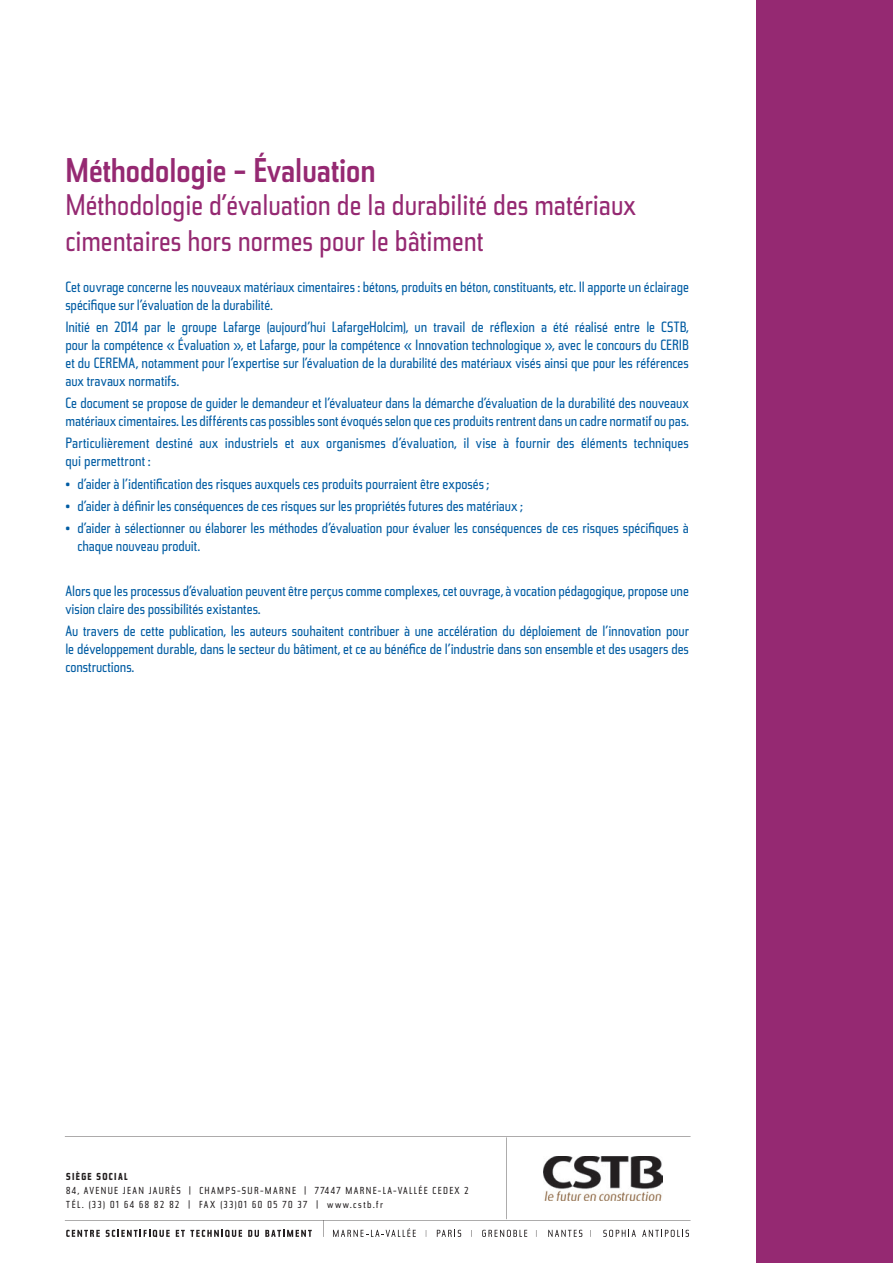
<style>
.page{position:relative;width:893px;height:1263px;background:#fff}
.page>*{position:absolute;margin:0;border:0;box-sizing:border-box;transform-origin:0 0}
.t1{font:500 expanded 34.5px "Tasse";color:#952972}
.t2{font:expanded 30px/36px "Tasse";color:#952972}
.t3{font:expanded 15px/18px "Tasse";color:#015ca3}
.t4{font:expanded 10.2px/14.1px "Tasse";letter-spacing:.13em;color:#231f20}
.t5{font:700 expanded 10.2px "Tasse";letter-spacing:.13em;color:#231f20}
</style>
<div class="page">
<svg style="left:66px;top:1230px;width:34px;height:7px"></svg>
<svg style="left:106px;top:1230px;width:64px;height:7px"></svg>
<svg style="left:176px;top:1230px;width:66px;height:7px"></svg>
<svg style="left:248px;top:1230px;width:11px;height:7px"></svg>
<svg style="left:265px;top:1230px;width:47px;height:7px"></svg>
<svg style="left:333px;top:1228px;width:83px;height:9px"></svg>
<svg style="left:437px;top:1230px;width:24px;height:7px"></svg>
<svg style="left:482px;top:1230px;width:45px;height:7px"></svg>
<svg style="left:548px;top:1230px;width:34px;height:7px"></svg>
<svg style="left:603px;top:1230px;width:33px;height:7px"></svg>
<svg style="left:642px;top:1230px;width:47px;height:7px"></svg>
<hr style="left:65px;top:1220px;width:626px;height:1px;background:#231f20">
<svg style="left:323px;top:1220px;width:1px;height:17px"></svg>
<hr style="left:506px;top:1137px;width:1px;height:82px;background:#231f20">
<hr style="left:65px;top:1136px;width:626px;height:1px;background:#231f20">
<div style="left:757px;top:0;width:136px;height:1263px;background:#952972"></div>
<img style="left:543px;top:1156px;width:120px;height:44px">
<h1 class="t1" style="left:65px;top:152px;width:312px">Méthodologie - Évaluation</h1>
<h2 class="t2" style="left:65px;top:188px;width:572px">Méthodologie d’évaluation de la durabilité des matériaux cimentaires hors normes pour le bâtiment</h2>
<p class="t3" style="left:65px;top:278px;width:625px">Cet ouvrage concerne les nouveaux matériaux cimentaires : bétons, produits en béton, constituants, etc. Il apporte un éclairage spécifique sur l’évaluation de la durabilité.</p>
<p class="t3" style="left:65px;top:318px;width:625px;text-align:justify">Initié en 2014 par le groupe Lafarge (aujourd’hui LafargeHolcim), un travail de réflexion a été réalisé entre le CSTB, pour la compétence « Évaluation », et Lafarge, pour la compétence « Innovation technologique », avec le concours du CERIB et du CEREMA, notamment pour l’expertise sur l’évaluation de la durabilité des matériaux visés ainsi que pour les références aux travaux normatifs.</p>
<p class="t3" style="left:65px;top:394px;width:625px">Ce document se propose de guider le demandeur et l’évaluateur dans la démarche d’évaluation de la durabilité des nouveaux matériaux cimentaires. Les différents cas possibles sont évoqués selon que ces produits rentrent dans un cadre normatif ou pas.</p>
<p class="t3" style="left:65px;top:434px;width:625px">Particulièrement destiné aux industriels et aux organismes d’évaluation, il vise à fournir des éléments techniques qui permettront :</p>
<p class="t3" style="left:65px;top:475px;width:425px">• d’aider à l’identification des risques auxquels ces produits pourraient être exposés ;</p>
<p class="t3" style="left:65px;top:497px;width:459px">• d’aider à définir les conséquences de ces risques sur les propriétés futures des matériaux ;</p>
<p class="t3" style="left:77px;top:519px;width:613px;text-indent:-12px">• d’aider à sélectionner ou élaborer les méthodes d’évaluation pour évaluer les conséquences de ces risques spécifiques à chaque nouveau produit.</p>
<p class="t3" style="left:65px;top:582px;width:625px">Alors que les processus d’évaluation peuvent être perçus comme complexes, cet ouvrage, à vocation pédagogique, propose une vision claire des possibilités existantes.</p>
<p class="t3" style="left:65px;top:622px;width:625px;text-align:justify">Au travers de cette publication, les auteurs souhaitent contribuer à une accélération du déploiement de l’innovation pour le développement durable, dans le secteur du bâtiment, et ce au bénéfice de l’industrie dans son ensemble et des usagers des constructions.</p>
<p class="t5" style="left:66px;top:1171px;width:63px">SIÈGE SOCIAL</p>
<p class="t4" style="left:66px;top:1184px;width:404px">84, AVENUE JEAN JAURÈS | CHAMPS-SUR-MARNE | 77447 MARNE-LA-VALLÉE CEDEX 2<br>TÉL. (33) 01 64 68 82 82 | FAX (33)01 60 05 70 37 | www.cstb.fr</p>
</div>
